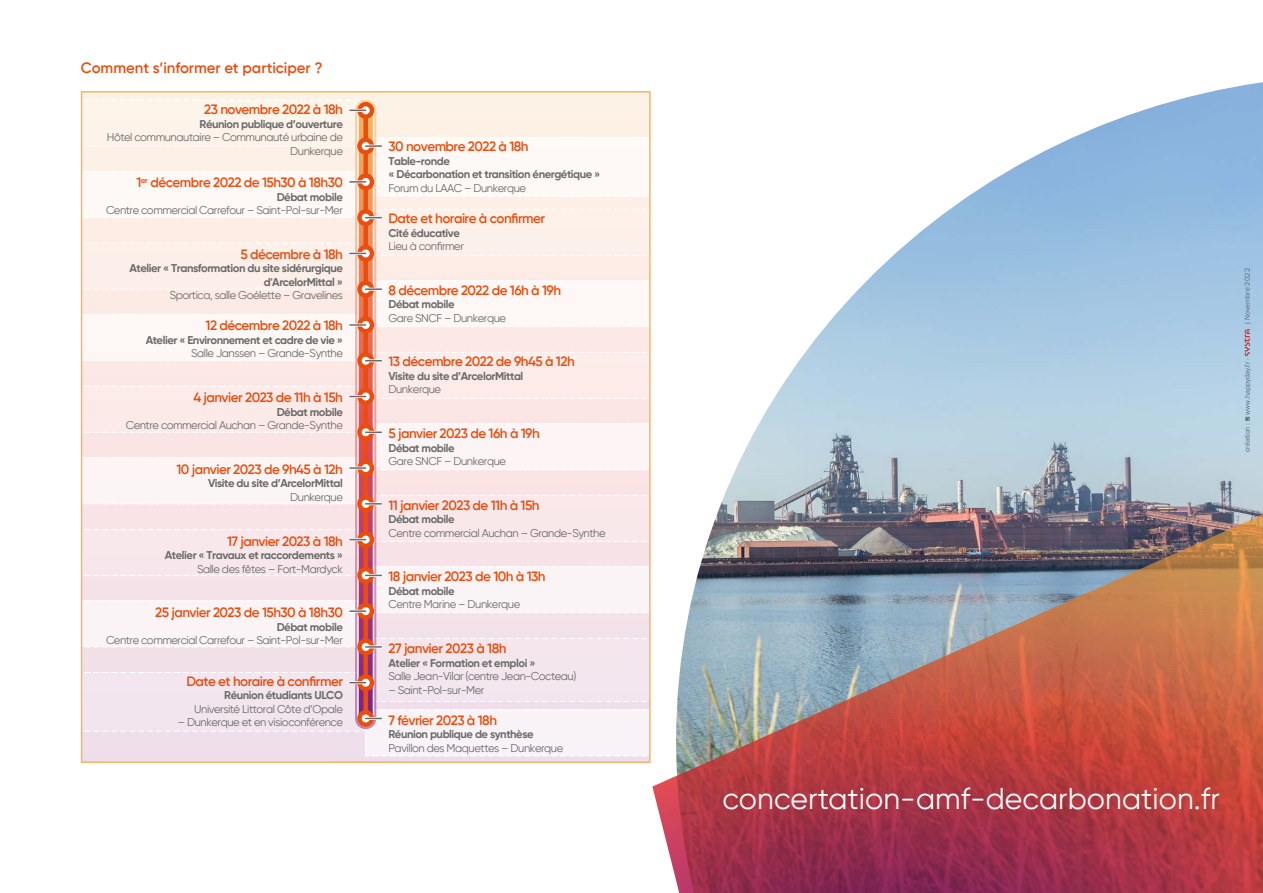
<style>
.page{position:relative;width:1263px;height:893px;background:#fff}
.page>*{position:absolute;margin:0;border:0;box-sizing:border-box;transform-origin:0 0}
.t1{font:30px "Gilroy";letter-spacing:.005em;color:#fcfcfc}
.t2{font:600 15px "Gilroy";color:#e94e0f}
.t3{font:600 13.5px "Gilroy";letter-spacing:-.04em;color:#e94e0f}
.t4{font:11.25px/13.5px "Gilroy";letter-spacing:-.04em;color:#6b6b6a;text-align:right}
.t5{font:700 11.25px/13.5px "Gilroy";letter-spacing:-.04em;color:#6b6b6a}
.t6{font:7.5px "Franklin Gothic URW Boo";color:#596e82}
.s1{font-family:"Happy Day"}
</style>
<div class="page">
<img style="left:717px;top:82px;width:546px;height:432px">
<img style="left:652px;top:514px;width:611px;height:379px">
<svg style="left:84px;top:100px;width:564px;height:657px"></svg>
<svg style="left:1245px;top:329px;width:5px;height:27px"></svg>
<h2 class="t2" style="left:81px;top:58px;width:243px">Comment s’informer et participer ?</h2>
<p class="t3" style="left:204px;top:101px;width:140px">23 novembre 2022 à 18h</p>
<p class="t5" style="left:200px;top:117px;width:145px">Réunion publique d’ouverture</p>
<p class="t4" style="left:107px;top:130px;width:238px">Hôtel communautaire – Communauté urbaine de<br>Dunkerque</p>
<p class="t3" style="left:388px;top:138px;width:142px">30 novembre 2022 à 18h</p>
<p class="t5" style="left:388px;top:154px;width:213px">Table-ronde<br>« Décarbonation et transition énergétique »</p>
<p class="t4" style="left:388px;top:181px;width:139px">Forum du LAAC – Dunkerque</p>
<p class="t3" style="left:137px;top:174px;width:208px">1<sup>er</sup> décembre 2022 de 15h30 à 18h30</p>
<p class="t5" style="left:277px;top:190px;width:68px">Débat mobile</p>
<p class="t4" style="left:106px;top:203px;width:238px">Centre commercial Carrefour – Saint-Pol-sur-Mer</p>
<p class="t3" style="left:388px;top:210px;width:158px">Date et horaire à confirmer</p>
<p class="t5" style="left:388px;top:226px;width:73px">Cité éducative</p>
<p class="t4" style="left:388px;top:239px;width:77px">Lieu à confirmer</p>
<p class="t3" style="left:241px;top:246px;width:104px">5 décembre à 18h</p>
<p class="t5" style="left:130px;top:262px;width:215px;text-align:right">Atelier « Transformation du site sidérurgique d'ArcelorMittal »</p>
<p class="t4" style="left:170px;top:289px;width:175px">Sportica, salle Goélette – Gravelines</p>
<p class="t3" style="left:388px;top:281px;width:174px">8 décembre 2022 de 16h à 19h</p>
<p class="t5" style="left:388px;top:297px;width:68px">Débat mobile</p>
<p class="t4" style="left:388px;top:311px;width:119px">Gare SNCF – Dunkerque</p>
<p class="t3" style="left:206px;top:317px;width:139px">12 décembre 2022 à 18h</p>
<p class="t5" style="left:146px;top:333px;width:199px">Atelier « Environnement et cadre de vie »</p>
<p class="t4" style="left:191px;top:347px;width:153px">Salle Janssen – Grande-Synthe</p>
<p class="t3" style="left:388px;top:353px;width:188px">13 décembre 2022 de 9h45 à 12h</p>
<p class="t5" style="left:388px;top:369px;width:136px">Visite du site d’ArcelorMittal</p>
<p class="t4" style="left:388px;top:382px;width:54px">Dunkerque</p>
<p class="t3" style="left:193px;top:389px;width:151px">4 janvier 2023 de 11h à 15h</p>
<p class="t5" style="left:277px;top:405px;width:68px">Débat mobile</p>
<p class="t4" style="left:126px;top:418px;width:219px">Centre commercial Auchan – Grande-Synthe</p>
<p class="t3" style="left:388px;top:425px;width:153px">5 janvier 2023 de 16h à 19h</p>
<p class="t5" style="left:388px;top:441px;width:68px">Débat mobile</p>
<p class="t4" style="left:388px;top:454px;width:119px">Gare SNCF – Dunkerque</p>
<p class="t3" style="left:176px;top:461px;width:168px">10 janvier 2023 de 9h45 à 12h</p>
<p class="t5" style="left:208px;top:477px;width:136px">Visite du site d’ArcelorMittal</p>
<p class="t4" style="left:290px;top:490px;width:54px">Dunkerque</p>
<p class="t3" style="left:388px;top:497px;width:153px">11 janvier 2023 de 11h à 15h</p>
<p class="t5" style="left:388px;top:512px;width:68px">Débat mobile</p>
<p class="t4" style="left:388px;top:526px;width:219px">Centre commercial Auchan – Grande-Synthe</p>
<p class="t3" style="left:227px;top:532px;width:117px">17 janvier 2023 à 18h</p>
<p class="t5" style="left:165px;top:548px;width:180px">Atelier « Travaux et raccordements »</p>
<p class="t4" style="left:197px;top:562px;width:147px">Salle des fêtes – Fort-Mardyck</p>
<p class="t3" style="left:388px;top:568px;width:159px">18 janvier 2023 de 10h à 13h</p>
<p class="t5" style="left:388px;top:584px;width:68px">Débat mobile</p>
<p class="t4" style="left:388px;top:598px;width:133px">Centre Marine – Dunkerque</p>
<p class="t3" style="left:155px;top:604px;width:189px">25 janvier 2023 de 15h30 à 18h30</p>
<p class="t5" style="left:277px;top:620px;width:68px">Débat mobile</p>
<p class="t4" style="left:106px;top:633px;width:238px">Centre commercial Carrefour – Saint-Pol-sur-Mer</p>
<p class="t3" style="left:388px;top:640px;width:119px">27 janvier 2023 à 18h</p>
<p class="t5" style="left:388px;top:656px;width:149px">Atelier « Formation et emploi »</p>
<p class="t4" style="left:388px;top:669px;width:189px">Salle Jean-Vilar (centre Jean-Cocteau)</p>
<p class="t4" style="left:388px;top:683px;width:97px">– Saint-Pol-sur-Mer</p>
<p class="t3" style="left:186px;top:673px;width:158px">Date et horaire à confirmer</p>
<p class="t5" style="left:224px;top:689px;width:120px">Réunion étudiants ULCO</p>
<p class="t4" style="left:194px;top:702px;width:150px">Université Littoral Côte d’Opale</p>
<p class="t4" style="left:178px;top:715px;width:167px">– Dunkerque et en visioconférence</p>
<p class="t3" style="left:388px;top:711px;width:110px">7 février 2023 à 18h</p>
<p class="t5" style="left:388px;top:727px;width:147px">Réunion publique de synthèse</p>
<p class="t4" style="left:388px;top:741px;width:176px">Pavillon des Maquettes – Dunkerque</p>
<p class="t6" style="left:1243px;top:325px;width:59px;rotate:-90deg">| Novembre 2022</p>
<p class="t6" style="left:1243px;top:452px;width:96px;rotate:-90deg">création : <span class="s1">a</span> www.happyday.fr -</p>
<h1 class="t1" style="left:722px;top:780px;width:499px">concertation-amf-decarbonation.fr</h1>
</div>
